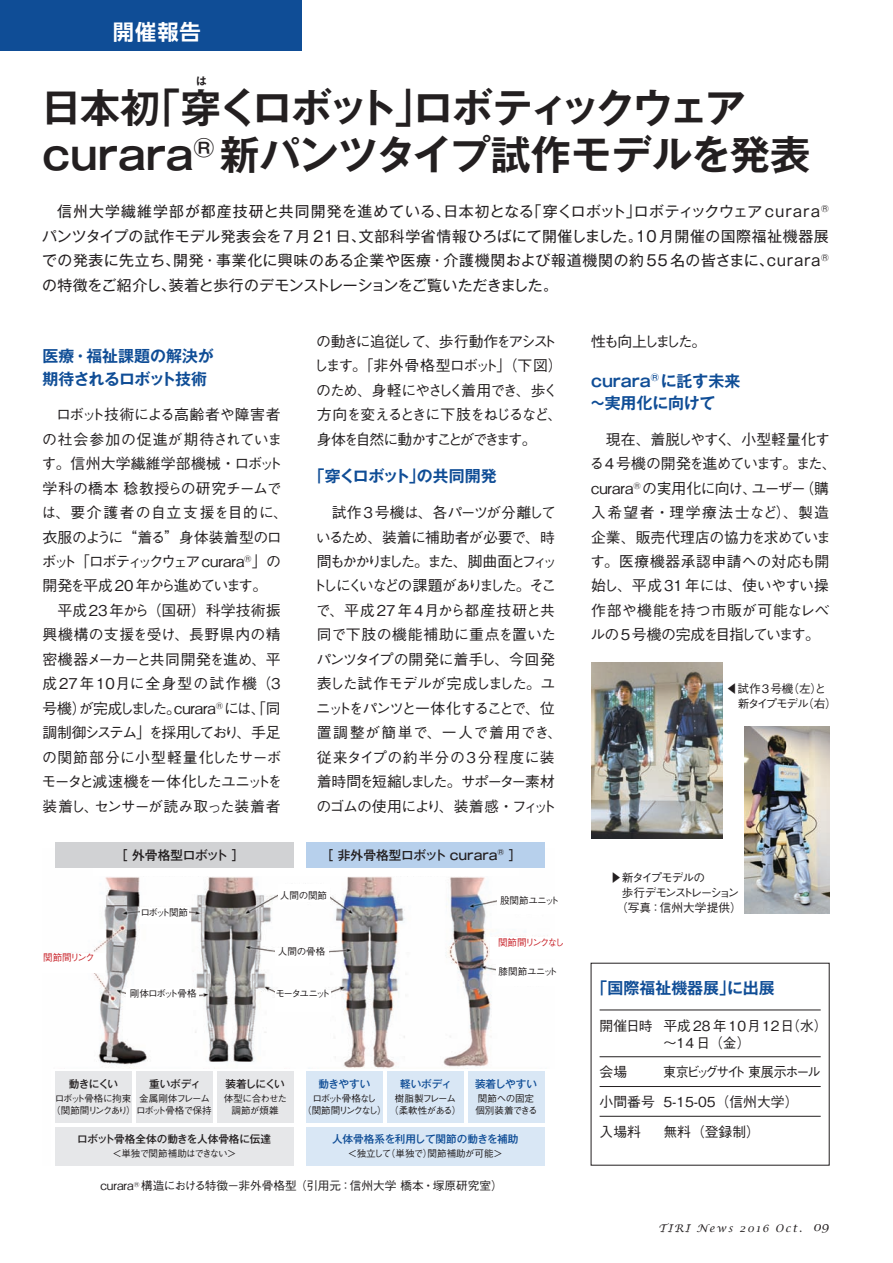
<style>
.page{position:relative;width:893px;height:1263px;background:#fff}
.page>*{position:absolute;margin:0;border:0;box-sizing:border-box;transform-origin:0 0}
.t1{font:700 40.35px/46.8px "Gothic MB101 Pro De";letter-spacing:-.03em;color:#231f20}
.t2{font:700 21.3px "UD Shin Go Pro De";color:#fff}
.t3{font:700 15.9px/22.4px "Gothic MB101 Pro De";color:#0f4d96}
.t4{font:700 15.9px "Gothic MB101 Pro De";letter-spacing:-.025em;color:#0f4d96}
.t5{font:14.85px/24.5px "Gothic MB101 Pro";letter-spacing:-.005em;color:#231f20;text-align:justify}
.t6{font:500 14.85px/24.5px "Gothic BBB Pro";letter-spacing:-.01em;color:#231f20}
.t7{font:500 14.85px/24.5px "Gothic BBB Pro";letter-spacing:-.005em;color:#231f20}
.t8{font:500 14.85px/24.5px "Gothic BBB Pro";color:#231f20}
.t9{font:500 14.85px/24.5px "Gothic BBB Pro";letter-spacing:-.1em;color:#231f20}
.t10{font:500 14.85px "Gothic BBB Pro";letter-spacing:-.03em;color:#231f20}
.t11{font:500 14.85px "Gothic BBB Pro";letter-spacing:.065em;color:#231f20}
.t12{font:500 14.85px "Gothic BBB Pro";letter-spacing:-.18em;color:#231f20}
.t13{font:500 14.85px "Gothic BBB Pro";letter-spacing:-.16em;color:#231f20}
.t14{font:500 14.85px "Gothic BBB Pro";letter-spacing:-.11em;color:#231f20}
.t15{font:500 14.85px "Gothic BBB Pro";letter-spacing:-.12em;color:#231f20}
.t16{font:500 14.85px "Gothic BBB Pro";letter-spacing:-.085em;color:#231f20}
.t17{font:500 14.85px "Gothic BBB Pro";letter-spacing:-.05em;color:#231f20}
.t18{font:500 14.85px "Gothic BBB Pro";letter-spacing:.01em;color:#231f20}
.t19{font:500 14.85px "Gothic BBB Pro";letter-spacing:.04em;color:#231f20}
.t20{font:500 14.85px "Gothic BBB Pro";letter-spacing:-.17em;color:#231f20}
.t21{font:500 13.8px/17px "Gothic BBB Pro";color:#231f20}
.t22{font:500 13.8px/29.7px "Gothic BBB Pro";letter-spacing:-.03em;color:#231f20;scale:.95 1}
.t23{font:500 12.75px "Gothic MB101 Pro";color:#231f20}
.t24{font:500 12.75px "Gothic MB101 Pro";letter-spacing:-.03em;color:#231f20}
.t25{font:500 11.7px "Gothic BBB Pro";color:#231f20}
.t26{font:500 11.7px/14.9px "Gothic BBB Pro";letter-spacing:-.095em;color:#231f20}
.t27{font:500 11.7px "Gothic BBB Pro";letter-spacing:-.19em;color:#231f20}
.t28{font:500 11.7px "Gothic BBB Pro";letter-spacing:-.11em;color:#231f20}
.t29{font:500 10.65px "Gothic MB101 Pro";letter-spacing:-.005em;color:#0f4d96}
.t30{font:500 10.65px "Gothic MB101 Pro";letter-spacing:-.01em;color:#231f20}
.t31{font:italic 10.65px "Lucida Calligraphy";letter-spacing:.15em;color:#231f20}
.t32{font:500 10.65px "Gothic MB101 Pro";letter-spacing:-.035em;color:#231f20}
.t33{font:700 10.65px "Gothic MB101 Pro De";color:#231f20}
.t34{font:500 9.6px/11.7px "Gothic BBB Pro";letter-spacing:-.105em;color:#231f20}
.t35{font:500 9.6px/11.7px "Gothic BBB Pro";letter-spacing:-.125em;color:#231f20}
.t36{font:500 9.6px "Gothic BBB Pro";letter-spacing:-.075em;color:#231f20}
.t37{font:500 9.6px "Gothic BBB Pro";color:#231f20}
.t38{font:500 9.6px "Gothic BBB Pro";letter-spacing:-.055em;color:#231f20}
.t39{font:500 9.6px "Gothic BBB Pro";letter-spacing:-.165em;color:#c8242b}
.t40{font:500 9.6px/11.7px "Gothic BBB Pro";letter-spacing:-.03em;color:#231f20}
.t41{font:500 9.6px/11.7px "Gothic BBB Pro";letter-spacing:-.045em;color:#231f20;text-align:center}
.t42{font:500 9.6px "Gothic BBB Pro";letter-spacing:-.12em;color:#231f20}
.t43{font:500 9.6px "Gothic BBB Pro";letter-spacing:-.165em;color:#231f20}
.s1{font-size:12.75px}
</style>
<div class="page">
<img style="left:744px;top:726px;width:85px;height:187px">
<img style="left:591px;top:662px;width:132px;height:176px">
<hr style="left:600px;top:1010px;width:221px;height:1px;background:#231f20">
<hr style="left:600px;top:1056px;width:221px;height:1px;background:#231f20">
<hr style="left:600px;top:1086px;width:221px;height:1px;background:#231f20">
<hr style="left:600px;top:1116px;width:221px;height:1px;background:#231f20">
<img style="left:55px;top:848px;width:493px;height:221px">
<div style="left:140px;top:907px;width:49px;height:8px;background:#fff"></div>
<div style="left:139px;top:915px;width:51px;height:9px;background:#fff"></div>
<div style="left:94px;top:846px;width:425px;height:30px;background:#fff"></div>
<div style="left:126px;top:989px;width:73px;height:21px;background:#fff"></div>
<div style="left:41px;top:954px;width:64px;height:19px;background:#fff"></div>
<div style="left:279px;top:884px;width:51px;height:17px;background:#fff"></div>
<div style="left:275px;top:948px;width:53px;height:17px;background:#fff"></div>
<div style="left:275px;top:991px;width:56px;height:21px;background:#fff"></div>
<div style="left:497px;top:896px;width:64px;height:17px;background:#fff"></div>
<div style="left:490px;top:938px;width:68px;height:21px;background:#fff"></div>
<div style="left:496px;top:964px;width:64px;height:21px;background:#fff"></div>
<div style="left:55px;top:1071px;width:77px;height:52px;background:#e6e7e9"></div>
<div style="left:55px;top:1127px;width:238px;height:38px;background:#e6e7e9"></div>
<div style="left:136px;top:1071px;width:77px;height:52px;background:#e6e7e9"></div>
<div style="left:217px;top:1071px;width:76px;height:52px;background:#e6e7e9"></div>
<div style="left:306px;top:1071px;width:77px;height:52px;background:#d9e7f5"></div>
<div style="left:306px;top:1127px;width:238px;height:38px;background:#d9e7f5"></div>
<div style="left:55px;top:842px;width:238px;height:25px;background:#d1d2d4"></div>
<div style="left:306px;top:842px;width:238px;height:25px;background:#b7d0ec"></div>
<div style="left:387px;top:1071px;width:76px;height:52px;background:#d9e7f5"></div>
<div style="left:468px;top:1071px;width:76px;height:52px;background:#d9e7f5"></div>
<div style="left:0;top:0;width:302px;height:51px;background:#0f4d96"></div>
<h2 class="t2" style="left:113px;top:15px;width:90px">開催報告</h2>
<p class="t33" style="left:196px;top:72px;width:12px">は</p>
<h1 class="t1" style="left:41px;top:80px;width:771px">日本初「穿くロボット」ロボティックウェアcurara<sup>®</sup> 新パンツタイプ試作モデルを発表</h1>
<p class="t5" style="left:42px;top:197px;width:788px;text-indent:15px">信州大学繊維学部が都産技研と共同開発を進めている、日本初となる「穿くロボット」ロボティックウェア curara<sup>®</sup>パンツタイプの試作モデル発表会を7月21日、文部科学省情報ひろばにて開催しました。10月開催の国際福祉機器展での発表に先立ち、開発・事業化に興味のある企業や医療・介護機関および報道機関の約55名の皆さまに、curara<sup>®</sup>の特徴をご紹介し、装着と歩行のデモンストレーションをご覧いただきました。</p>
<p class="t3" style="left:43px;top:343px;width:173px">医療・福祉課題の解決が期待されるロボット技術</p>
<p class="t8" style="left:42px;top:401px;width:248px;text-indent:14px">ロボット技術による高齢者や障害者の社会参加の促進が期待されています。信州大学繊維学部機械・ロボット学科の橋本 稔教授らの研究チームでは、要介護者の自立支援を目的に、衣服のように“着る”身体装着型のロボット「ロボティックウェア curara<sup>®</sup>」の開発を平成 20 年から進めています。</p>
<p class="t6" style="left:42px;top:596px;width:242px;text-indent:16px">平成23年から（国研）科学技術振興機構の支援を受け、長野県内の精密機器メーカーと共同開発を進め、平成27年10月に全身型の試作機（3号機）が完成しました。curara<sup>®</sup>には、「同調制御システム」を採用しており、手足の関節部分に小型軽量化したサーボモータと減速機を一体化したユニットを装着し、センサーが読み取った装着者</p>
<p class="t9" style="left:313px;top:327px;width:251px">の動きに追従して、歩行動作をアシストします。「非外骨格型ロボット」（下図）のため、身軽にやさしく着用でき、歩く方向を変えるときに下肢をねじるなど、身体を自然に動かすことができます。</p>
<p class="t4" style="left:309px;top:463px;width:189px">「穿くロボット」の共同開発</p>
<p class="t6" style="left:332px;top:498px;width:226px">試作3号機は、各パーツが分離して</p>
<p class="t17" style="left:316px;top:525px;width:240px">いるため、装着に補助者が必要で、時</p>
<p class="t12" style="left:317px;top:549px;width:242px">間もかかりました。また、脚曲面とフィッ</p>
<p class="t13" style="left:312px;top:574px;width:246px">トしにくいなどの課題がありました。そこ</p>
<p class="t11" style="left:316px;top:598px;width:241px">で、平成27年4月から都産技研と共</p>
<p class="t18" style="left:317px;top:623px;width:241px">同で下肢の機能補助に重点を置いた</p>
<p class="t10" style="left:316px;top:647px;width:240px">パンツタイプの開発に着手し、今回発</p>
<p class="t10" style="left:317px;top:672px;width:240px">表した試作モデルが完成しました。ユ</p>
<p class="t14" style="left:316px;top:696px;width:241px">ニットをパンツと一体化することで、位</p>
<p class="t11" style="left:317px;top:721px;width:247px">置調整が簡単で、一人で着用でき、</p>
<p class="t19" style="left:317px;top:745px;width:240px">従来タイプの約半分の3分程度に装</p>
<p class="t15" style="left:317px;top:769px;width:240px">着時間を短縮しました。サポーター素材</p>
<p class="t16" style="left:316px;top:794px;width:242px">のゴムの使用により、装着感・フィット</p>
<p class="t39" style="left:43px;top:950px;width:53px">関節間リンク</p>
<p class="t24" style="left:115px;top:844px;width:130px">［ 外骨格型ロボット ］</p>
<p class="t23" style="left:321px;top:844px;width:202px">［ 非外骨格型ロボット curara<sup>®</sup> ］</p>
<p class="t36" style="left:140px;top:905px;width:49px">ロボット関節</p>
<p class="t34" style="left:130px;top:986px;width:68px">剛体ロボット骨格</p>
<p class="t36" style="left:280px;top:887px;width:49px">人間の関節</p>
<p class="t36" style="left:278px;top:944px;width:49px">人間の骨格</p>
<p class="t43" style="left:275px;top:986px;width:57px">モータユニット</p>
<p class="t38" style="left:500px;top:893px;width:61px">股関節ユニット</p>
<p class="t39" style="left:498px;top:935px;width:68px">関節間リンクなし</p>
<p class="t38" style="left:499px;top:963px;width:61px">膝関節ユニット</p>
<p class="t32" style="left:149px;top:1075px;width:53px">重いボディ</p>
<p class="t42" style="left:139px;top:1091px;width:72px">金属剛体フレーム</p>
<p class="t30" style="left:77px;top:1130px;width:195px">ロボット骨格全体の動きを人体骨格に伝達</p>
<p class="t36" style="left:112px;top:1146px;width:125px">＜単独で関節補助はできない＞</p>
<p class="t32" style="left:225px;top:1075px;width:61px">装着しにくい</p>
<p class="t41" style="left:224px;top:1091px;width:65px">体型に合わせた調節が煩雑</p>
<p class="t32" style="left:69px;top:1075px;width:51px">動きにくい</p>
<p class="t34" style="left:51px;top:1091px;width:162px;text-indent:4px">ロボット骨格に拘束<br>（関節間リンクあり）ロボット骨格で保持</p>
<p class="t29" style="left:400px;top:1075px;width:53px">軽いボディ</p>
<p class="t35" style="left:395px;top:1091px;width:63px">樹脂製フレーム</p>
<p class="t29" style="left:332px;top:1130px;width:188px">人体骨格系を利用して関節の動きを補助</p>
<p class="t37" style="left:348px;top:1146px;width:156px">＜独立して（単独で）関節補助が可能＞</p>
<p class="t29" style="left:475px;top:1075px;width:64px">装着しやすい</p>
<p class="t40" style="left:475px;top:1091px;width:64px">関節への固定個別装着できる</p>
<p class="t29" style="left:319px;top:1075px;width:53px">動きやすい</p>
<p class="t35" style="left:302px;top:1091px;width:161px;text-indent:10px">ロボット骨格なし<br>（関節間リンクなし）（柔軟性がある）</p>
<p class="t25" style="left:100px;top:1177px;width:404px">curara<sup>®</sup> 構造における特徴－非外骨格型 （引用元：信州大学 橋本・塚原研究室）</p>
<p class="t20" style="left:591px;top:329px;width:117px">性も向上しました。</p>
<p class="t3" style="left:590px;top:367px;width:152px">curara<sup>®</sup> に託す未来～実用化に向けて</p>
<p class="t7" style="left:590px;top:425px;width:249px;text-indent:16px">現在、着脱しやすく、小型軽量化する4 号機の開発を進めています。また、curara<sup>®</sup> の実用化に向け、ユーザー（購入希望者・理学療法士など）、製造企業、販売代理店の協力を求めています。医療機器承認申請への対応も開始し、平成31年には、使いやすい操作部や機能を持つ市販が可能なレベルの 5 号機の完成を目指しています。</p>
<p class="t26" style="left:738px;top:679px;width:101px;text-indent:-12px">◀試作3号機（左）と新タイプモデル（右）</p>
<p class="t28" style="left:610px;top:868px;width:97px">▶新タイプモデルの</p>
<p class="t27" style="left:622px;top:883px;width:119px">歩行デモンストレーション</p>
<p class="t25" style="left:616px;top:898px;width:127px">（写真：信州大学提供）</p>
<p class="t3" style="left:592px;top:975px;width:185px">「国際福祉機器展」に出展</p>
<p class="t21" style="left:663px;top:1015px;width:166px;text-indent:-64px">開催日時 平成28年 10月12日（水）～14 日（金）</p>
<p class="t21" style="left:600px;top:1062px;width:29px">会場</p>
<p class="t22" style="left:600px;top:1056px;width:234px;text-indent:64px">東京ビッグサイト 東展示ホール小間番号 5-15-05（信州大学）<br>入場料</p>
<p class="t21" style="left:663px;top:1121px;width:98px">無料（登録制）</p>
<p class="t31" style="left:658px;top:1222px;width:172px">TIRI News 2016 Oct. <span class="s1">09</span></p>
</div>
